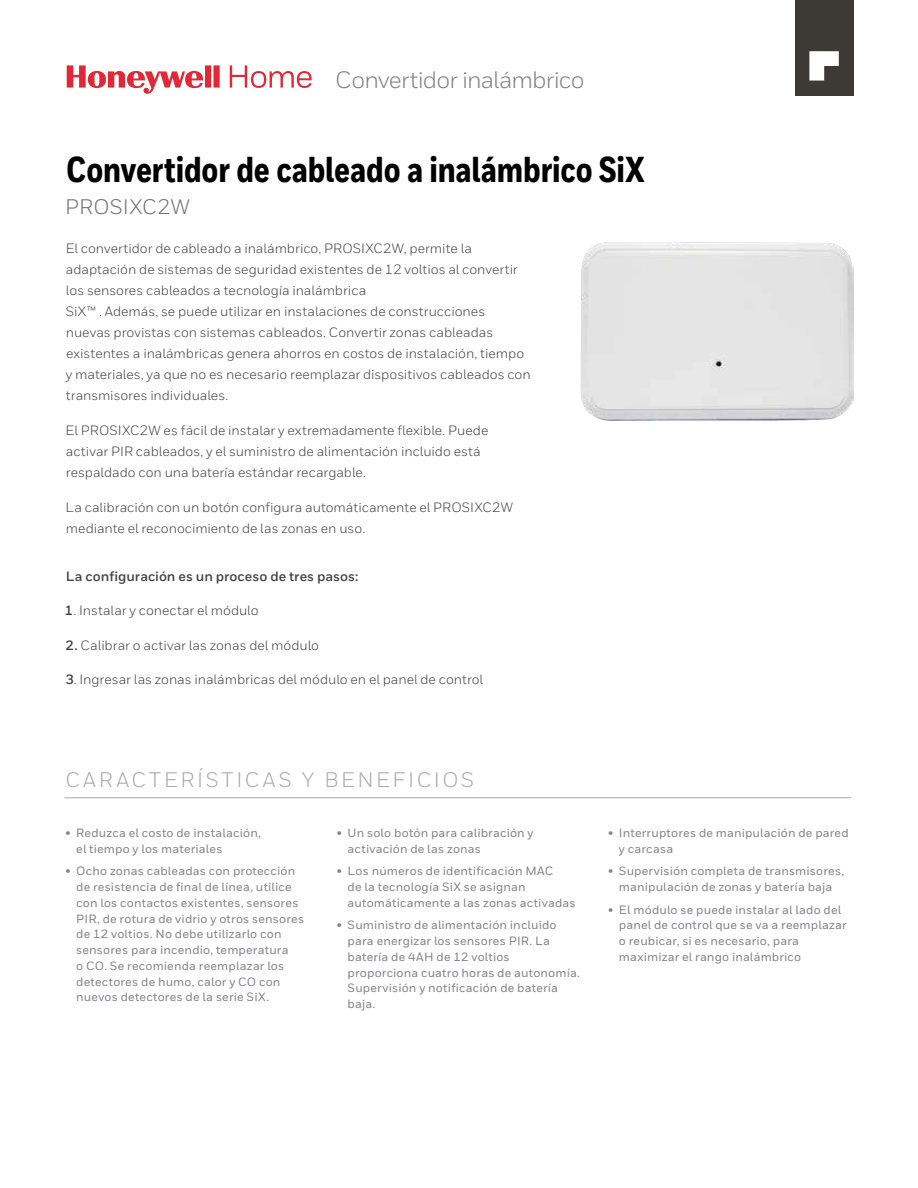
<style>
.page{position:relative;width:918px;height:1188px;background:#fff}
.page>*{position:absolute;margin:0;border:0;box-sizing:border-box;transform-origin:0 0}
.t1{font:800 36px "Honeywell Cond";letter-spacing:-.005em;color:#000}
.t2{font:23.7px "Honeywell Sans";letter-spacing:-.035em;color:#808285}
.t3{font:21px "Honeywell Sans";letter-spacing:.125em;color:#a7a9ac}
.t4{font:21px "Honeywell Sans";letter-spacing:.015em;color:#6d6e71}
.t5{font:13.5px/21px "Honeywell Sans";color:#414042}
.t6{font:700 13.5px "Honeywell Sans";color:#414042}
.t7{font:500 12px/15.8px "Honeywell Sans";letter-spacing:.015em;color:#808285}
.s1{font-weight:700}
</style>
<div class="page">
<img style="left:581px;top:242px;width:273px;height:179px">
<svg style="left:67px;top:65px;width:245px;height:29px"></svg>
<hr style="left:64px;top:797px;width:787px;height:1px;background:#a7a9ac">
<div style="left:795px;top:0;width:58px;height:95px;background:#3d3935"></div>
<svg style="left:809px;top:51px;width:30px;height:30px"></svg>
<h2 class="t2" style="left:335px;top:65px;width:251px">Convertidor inalámbrico</h2>
<h1 class="t1" style="left:66px;top:147px;width:580px">Convertidor de cableado a inalámbrico SiX</h1>
<h3 class="t4" style="left:65px;top:194px;width:126px">PROSIXC2W</h3>
<p class="t5" style="left:66px;top:238px;width:467px">El convertidor de cableado a inalámbrico, PROSIXC2W, permite la adaptación de sistemas de seguridad existentes de 12 voltios al convertir los sensores cableados a tecnología inalámbrica<br>SiX™ . Además, se puede utilizar en instalaciones de construcciones nuevas provistas con sistemas cableados. Convertir zonas cableadas existentes a inalámbricas genera ahorros en costos de instalación, tiempo y materiales, ya que no es necesario reemplazar dispositivos cableados con transmisores individuales.</p>
<p class="t5" style="left:66px;top:420px;width:424px">El PROSIXC2W es fácil de instalar y extremadamente flexible. Puede activar PIR cableados, y el suministro de alimentación incluido está respaldado con una batería estándar recargable.</p>
<p class="t5" style="left:66px;top:496px;width:449px">La calibración con un botón configura automáticamente el PROSIXC2W mediante el reconocimiento de las zonas en uso.</p>
<p class="t6" style="left:66px;top:568px;width:294px">La configuración es un proceso de tres pasos:</p>
<p class="t5" style="left:65px;top:600px;width:195px"><span class="s1">1</span>. Instalar y conectar el módulo</p>
<p class="t5" style="left:66px;top:634px;width:255px"><span class="s1">2.</span> Calibrar o activar las zonas del módulo</p>
<p class="t5" style="left:65px;top:669px;width:419px"><span class="s1">3</span>. Ingresar las zonas inalámbricas del módulo en el panel de control</p>
<h3 class="t3" style="left:65px;top:768px;width:410px">CARACTERÍSTICAS Y BENEFICIOS</h3>
<p class="t7" style="left:76px;top:825px;width:186px;text-indent:-11px">• Reduzca el costo de instalación, el tiempo y los materiales</p>
<p class="t7" style="left:76px;top:864px;width:230px;text-indent:-11px">• Ocho zonas cableadas con protección de resistencia de final de línea, utilice con los contactos existentes, sensores PIR, de rotura de vidrio y otros sensores de 12 voltios. No debe utilizarlo con sensores para incendio, temperatura<br>o CO. Se recomienda reemplazar los detectores de humo, calor y CO con nuevos detectores de la serie SiX.</p>
<p class="t7" style="left:348px;top:825px;width:188px;text-indent:-11px">• Un solo botón para calibración y activación de las zonas</p>
<p class="t7" style="left:348px;top:864px;width:230px;text-indent:-11px">• Los números de identificación MAC<br>de la tecnología SiX se asignan automáticamente a las zonas activadas</p>
<p class="t7" style="left:348px;top:918px;width:234px;text-indent:-11px">• Suministro de alimentación incluido para energizar los sensores PIR. La batería de 4AH de 12 voltios proporciona cuatro horas de autonomía.<br>Supervisión y notificación de batería baja.</p>
<p class="t7" style="left:619px;top:825px;width:231px;text-indent:-11px">• Interruptores de manipulación de pared y carcasa</p>
<p class="t7" style="left:608px;top:863px;width:238px;text-align:center">• Supervisión completa de transmisores, manipulación de zonas y batería baja</p>
<p class="t7" style="left:619px;top:902px;width:229px;text-indent:-11px">• El módulo se puede instalar al lado del panel de control que se va a reemplazar o reubicar, si es necesario, para maximizar el rango inalámbrico</p>
</div>
